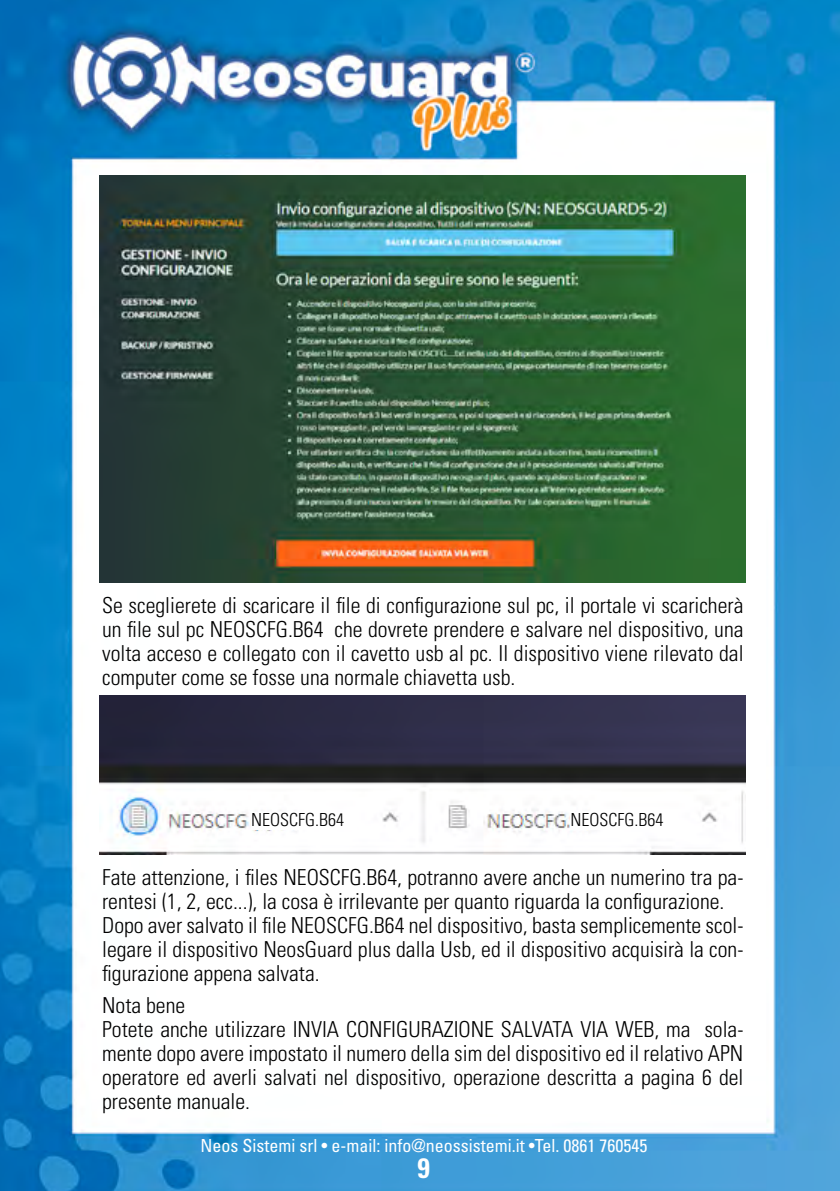
<style>
.page{position:relative;width:840px;height:1191px;background:#fff}
.page>*{position:absolute;margin:0;border:0;box-sizing:border-box;transform-origin:0 0}
.t1{font:700 condensed 28px "Univers";color:#fff}
.t2{font:300 condensed 22px/24px "Univers";color:#000}
.t3{font:condensed 18px "Univers";color:#fff}
.t4{font:300 condensed 18px "Univers";color:#000}
</style>
<div class="page">
<img style="left:0;top:0;width:839px;height:1191px">
<img style="left:99px;top:176px;width:646px;height:407px">
<img style="left:99px;top:695px;width:646px;height:159px">
<div style="left:251px;top:812px;width:105px;height:17px;background:#fff"></div>
<div style="left:570px;top:812px;width:105px;height:17px;background:#fff"></div>
<p class="t2" style="left:102px;top:593px;width:642px;text-align:justify">Se sceglierete di scaricare il file di configurazione sul pc, il portale vi scaricherà un file sul pc NEOSCFG.B64 che dovrete prendere e salvare nel dispositivo, una volta acceso e collegato con il cavetto usb al pc. Il dispositivo viene rilevato dal computer come se fosse una normale chiavetta usb.</p>
<p class="t4" style="left:251px;top:809px;width:94px">NEOSCFG.B64</p>
<p class="t4" style="left:570px;top:809px;width:94px">NEOSCFG.B64</p>
<p class="t2" style="left:102px;top:865px;width:642px">Fate attenzione, i files NEOSCFG.B64, potranno avere anche un numerino tra pa&shy;rentesi (1, 2, ecc...), la cosa è irrilevante per quanto riguarda la configurazione.<br>Dopo aver salvato il file NEOSCFG.B64 nel dispositivo, basta semplicemente scol&shy;legare il dispositivo NeosGuard plus dalla Usb, ed il dispositivo acquisirà la con&shy;figurazione appena salvata.</p>
<p class="t2" style="left:102px;top:992px;width:642px">Nota bene<br>Potete anche utilizzare INVIA CONFIGURAZIONE SALVATA VIA WEB, ma sola&shy;mente dopo avere impostato il numero della sim del dispositivo ed il relativo APN operatore ed averli salvati nel dispositivo, operazione descritta a pagina 6 del presente manuale.</p>
<p class="t3" style="left:200px;top:1134px;width:448px">Neos Sistemi srl • e-mail: info@neossistemi.it •Tel. 0861 760545</p>
<p class="t1" style="left:417px;top:1151px;width:14px">9</p>
</div>
